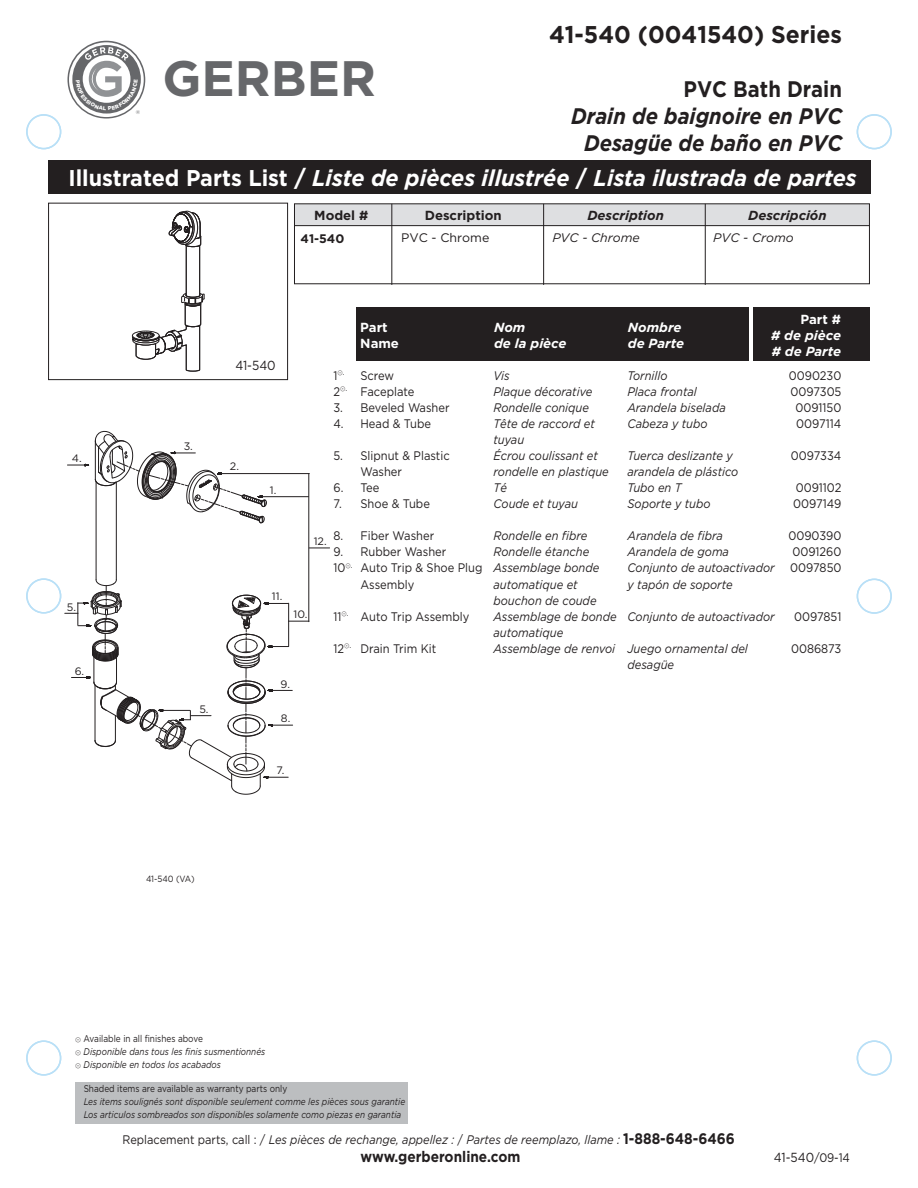
<style>
.page{position:relative;width:918px;height:1188px;background:#fff}
.page>*{position:absolute;margin:0;border:0;box-sizing:border-box;transform-origin:0 0}
.t1{font:700 49.8px "Gotham";color:#66676a}
.t2{font:700 24.3px "Gotham";color:#231f20;scale:.95 1}
.t3{font:italic 700 22.8px "Gotham";color:#fff;scale:.95 1}
.t4{font:italic 700 22.5px/27px "Gotham";color:#231f20;text-align:center;scale:.9 1}
.t5{font:700 22.5px "Gotham";color:#231f20;scale:.9 1}
.t6{font:700 15.3px "Gotham";color:#231f20;scale:.89 1}
.t7{font:italic 700 13.2px/16px "Gotham";color:#fff}
.t8{font:italic 700 13.2px "Gotham";color:#231f20}
.t9{font:13.2px "Gotham";color:#231f20;scale:.9 1}
.t10{font:700 13.2px "Gotham";color:#231f20}
.t11{font:700 13.2px "Gotham";color:#fff}
.t12{font:italic 12.45px/16px "Gotham";color:#231f20;scale:.9 1}
.t13{font:12.45px/16px "Gotham";color:#231f20;text-align:center;scale:.9 1}
.t14{font:italic 12.45px "Gotham";color:#231f20;scale:.89 1}
.t15{font:italic 12.45px "Gotham";color:#231f20}
.t16{font:12.45px "Gotham";color:#231f20}
.t17{font:700 12.45px "Gotham";color:#231f20}
.t18{font:10.8px "Gotham";color:#231f20}
.t19{font:italic 9.75px/12.8px "Gotham";color:#231f20;scale:.85 1}
.t20{font:9.75px "Gotham";color:#231f20;scale:.85 1}
.t21{font:9px "Gotham";letter-spacing:-.01em;color:#231f20;scale:.9 1}
.t22{font:6px "Li Hei Pro";color:#231f20;scale:.9 1}
.t23{font:5.4px "Gotham";color:#66676a}
.s1{font-style:normal}
.s2{font-family:"Gotham";font-size:12.45px}
.s3{font-style:italic}
.s4{font-family:"Li Hei Pro";font-style:normal;font-size:6px}
.s5{font-weight:700;font-style:normal;font-size:15.3px}
.s6{font-size:12.45px}
</style>
<div class="page">
<div style="left:75px;top:1082px;width:333px;height:42px;background:#bcbec0"></div>
<div style="left:48px;top:161px;width:822px;height:33px;background:#231f20"></div>
<div style="left:48px;top:203px;width:240px;height:177px;border:1px solid #231f20"></div>
<div style="left:294px;top:204px;width:576px;height:22px;background:#dedfe1"></div>
<hr style="left:294px;top:225px;width:576px;height:1px;background:#231f20">
<hr style="left:391px;top:204px;width:1px;height:81px;background:#231f20">
<hr style="left:543px;top:204px;width:1px;height:81px;background:#231f20">
<hr style="left:705px;top:204px;width:1px;height:81px;background:#231f20">
<div style="left:356px;top:307px;width:513px;height:54px;background:#231f20"></div>
<hr style="left:749px;top:306px;width:3px;height:55px;background:#fff">
<svg style="left:132px;top:210px;width:73px;height:162px"></svg>
<hr style="left:96px;top:482px;width:1px;height:98px;background:#231f20">
<hr style="left:116px;top:482px;width:1px;height:98px;background:#231f20">
<hr style="left:309px;top:474px;width:1px;height:148px;background:#231f20">
<svg style="left:309px;top:548px;width:21px;height:1px"></svg>
<hr style="left:262px;top:496px;width:47px;height:1px;background:#231f20">
<hr style="left:221px;top:473px;width:88px;height:1px;background:#231f20">
<svg style="left:65px;top:579px;width:244px;height:216px"></svg>
<svg style="left:67px;top:430px;width:200px;height:94px"></svg>
<div style="left:26px;top:114px;width:35px;height:35px;border:2px solid #b9e0f7;border-radius:50%"></div>
<div style="left:26px;top:1040px;width:35px;height:36px;border:2px solid #b9e0f7;border-radius:50%"></div>
<div style="left:26px;top:578px;width:35px;height:36px;border:2px solid #b9e0f7;border-radius:50%"></div>
<div style="left:857px;top:114px;width:35px;height:35px;border:2px solid #b9e0f7;border-radius:50%"></div>
<div style="left:857px;top:1040px;width:35px;height:36px;border:2px solid #b9e0f7;border-radius:50%"></div>
<div style="left:857px;top:579px;width:35px;height:35px;border:2px solid #b9e0f7;border-radius:50%"></div>
<svg style="left:67px;top:41px;width:78px;height:78px"></svg>
<p class="t23" style="left:136px;top:109px;width:6px">®</p>
<h1 class="t1" style="left:163px;top:50px;width:215px">GERBER</h1>
<h2 class="t2" style="left:549px;top:20px;width:310px">41-540 (0041540) Series</h2>
<h3 class="t5" style="left:684px;top:76px;width:178px">PVC Bath Drain</h3>
<h3 class="t4" style="left:571px;top:103px;width:302px">Drain de baignoire en PVC<br>Desagüe de baño en PVC</h3>
<h3 class="t3" style="left:68px;top:165px;width:831px"><span class="s1">Illustrated Parts List /</span> Liste de pièces illustrée <span class="s1">/</span> Lista ilustrada de partes</h3>
<p class="t18" style="left:72px;top:452px;width:11px">4.</p>
<p class="t18" style="left:67px;top:601px;width:11px">5.</p>
<p class="t18" style="left:75px;top:665px;width:11px">6.</p>
<p class="t10" style="left:314px;top:207px;width:56px">Model #</p>
<p class="t10" style="left:425px;top:207px;width:79px">Description</p>
<p class="t8" style="left:587px;top:207px;width:78px">Description</p>
<p class="t8" style="left:748px;top:207px;width:80px">Descripción</p>
<p class="t17" style="left:301px;top:232px;width:45px">41-540</p>
<p class="t16" style="left:401px;top:231px;width:90px">PVC - Chrome</p>
<p class="t15" style="left:552px;top:231px;width:89px">PVC - Chrome</p>
<p class="t15" style="left:713px;top:231px;width:82px">PVC - Cromo</p>
<p class="t18" style="left:184px;top:440px;width:11px">3.</p>
<p class="t18" style="left:199px;top:703px;width:11px">5.</p>
<p class="t9" style="left:235px;top:358px;width:46px">41-540</p>
<p class="t18" style="left:230px;top:461px;width:11px">2.</p>
<p class="t18" style="left:270px;top:484px;width:8px">1.</p>
<p class="t18" style="left:272px;top:590px;width:12px">11.</p>
<p class="t11" style="left:801px;top:312px;width:42px">Part #</p>
<p class="t7" style="left:771px;top:327px;width:71px"># de pièce # de Parte</p>
<p class="t13" style="left:789px;top:367px;width:60px">0090230<br>0097305<br>0091150<br>0097114</p>
<p class="t13" style="left:791px;top:447px;width:58px">0097334</p>
<p class="t13" style="left:793px;top:480px;width:55px;text-align:left">0091102<br>0097149</p>
<p class="t13" style="left:788px;top:528px;width:61px;text-align:justify">0090390<br>0091260<br>0097850</p>
<p class="t13" style="left:794px;top:608px;width:54px">0097851</p>
<p class="t13" style="left:791px;top:640px;width:58px">0086873</p>
<p class="t11" style="left:360px;top:320px;width:29px">Part</p>
<p class="t7" style="left:494px;top:319px;width:33px">Nom</p>
<p class="t7" style="left:628px;top:319px;width:55px">Nombre</p>
<p class="t11" style="left:360px;top:336px;width:40px">Name</p>
<p class="t7" style="left:494px;top:335px;width:74px">de la pièce</p>
<p class="t7" style="left:628px;top:335px;width:58px">de Parte</p>
<p class="t22" style="left:333px;top:370px;width:14px"><span class="s2">1</span>⊙.</p>
<p class="t13" style="left:360px;top:367px;width:39px">Screw</p>
<p class="t12" style="left:493px;top:367px;width:20px">Vis</p>
<p class="t12" style="left:627px;top:367px;width:46px">Tornillo</p>
<p class="t13" style="left:333px;top:383px;width:92px">2<sup>⊙.</sup> Faceplate</p>
<p class="t12" style="left:493px;top:383px;width:111px">Plaque décorative</p>
<p class="t12" style="left:627px;top:383px;width:79px">Placa frontal</p>
<p class="t13" style="left:333px;top:399px;width:131px">3. Beveled Washer</p>
<p class="t12" style="left:493px;top:399px;width:108px">Rondelle conique</p>
<p class="t12" style="left:627px;top:399px;width:111px">Arandela biselada</p>
<p class="t13" style="left:333px;top:415px;width:110px">4. Head &amp; Tube</p>
<p class="t12" style="left:493px;top:415px;width:114px">Tête de raccord et</p>
<p class="t12" style="left:628px;top:415px;width:90px">Cabeza y tubo</p>
<p class="t12" style="left:493px;top:432px;width:36px">tuyau</p>
<p class="t13" style="left:333px;top:447px;width:131px">5. Slipnut &amp; Plastic</p>
<p class="t12" style="left:493px;top:448px;width:118px">Écrou coulissant et</p>
<p class="t12" style="left:628px;top:448px;width:119px">Tuerca deslizante y</p>
<p class="t13" style="left:360px;top:463px;width:48px">Washer</p>
<p class="t12" style="left:493px;top:464px;width:130px">rondelle en plastique</p>
<p class="t12" style="left:628px;top:464px;width:125px">arandela de plástico</p>
<p class="t13" style="left:333px;top:480px;width:53px">6. Tee</p>
<p class="t12" style="left:493px;top:480px;width:16px">Té</p>
<p class="t12" style="left:627px;top:480px;width:62px">Tubo en T</p>
<p class="t13" style="left:333px;top:496px;width:109px">7. Shoe &amp; Tube</p>
<p class="t12" style="left:493px;top:496px;width:95px">Coude et tuyau</p>
<p class="t12" style="left:627px;top:496px;width:94px">Soporte y tubo</p>
<p class="t13" style="left:333px;top:528px;width:113px">8. Fiber Washer</p>
<p class="t12" style="left:493px;top:528px;width:106px">Rondelle en fibre</p>
<p class="t12" style="left:628px;top:528px;width:107px">Arandela de fibra</p>
<p class="t13" style="left:333px;top:544px;width:127px">9. Rubber Washer</p>
<p class="t12" style="left:493px;top:544px;width:108px">Rondelle étanche</p>
<p class="t12" style="left:627px;top:544px;width:114px">Arandela de goma</p>
<p class="t13" style="left:333px;top:560px;width:297px">10<sup>⊙.</sup> Auto Trip &amp; Shoe Plug <span class="s3">Assemblage bonde</span></p>
<p class="t12" style="left:627px;top:560px;width:165px">Conjunto de autoactivador</p>
<p class="t13" style="left:360px;top:576px;width:62px">Assembly</p>
<p class="t12" style="left:493px;top:576px;width:95px">automatique et</p>
<p class="t12" style="left:627px;top:576px;width:118px">y tapón de soporte</p>
<p class="t12" style="left:493px;top:592px;width:116px">bouchon de coude</p>
<p class="t13" style="left:333px;top:608px;width:153px">11<sup>⊙.</sup> Auto Trip Assembly</p>
<p class="t12" style="left:493px;top:608px;width:314px">Assemblage de bonde Conjunto de autoactivador automatique</p>
<p class="t13" style="left:333px;top:640px;width:116px">12<sup>⊙.</sup> Drain Trim Kit</p>
<p class="t12" style="left:627px;top:640px;width:135px;text-indent:-134px">Assemblage de renvoi Juego ornamental del desagüe</p>
<p class="t18" style="left:314px;top:535px;width:14px">12.</p>
<p class="t18" style="left:294px;top:608px;width:16px">10.</p>
<p class="t18" style="left:281px;top:678px;width:11px">9.</p>
<p class="t18" style="left:281px;top:713px;width:11px">8.</p>
<p class="t18" style="left:277px;top:764px;width:9px">7.</p>
<p class="t21" style="left:146px;top:874px;width:56px">41-540 (VA)</p>
<p class="t19" style="left:75px;top:1032px;width:225px"><span class="s4">⊙</span> <span class="s1">Available in all finishes above<br></span><span class="s4">⊙</span> Disponible dans tous les finis susmentionnés <span class="s4">⊙</span> Disponible en todos los acabados</p>
<p class="t20" style="left:84px;top:1084px;width:241px">Shaded items are available as warranty parts only</p>
<p class="t19" style="left:84px;top:1095px;width:380px">Les items soulignés sont disponible seulement comme les pièces sous garantie<br>Los articulos sombreados son disponibles solamente como piezas en garantia</p>
<p class="t14" style="left:122px;top:1132px;width:690px"><span class="s1">Replacement parts, call : /</span> Les pièces de rechange, appellez : <span class="s1">/</span> Partes de reemplazo, llame : <span class="s5">1-888-648-6466</span></p>
<p class="t6" style="left:360px;top:1147px;width:181px">www.gerberonline.com</p>
<p class="t9" style="left:774px;top:1150px;width:86px">41-540<span class="s6">/09-14</span></p>
</div>
